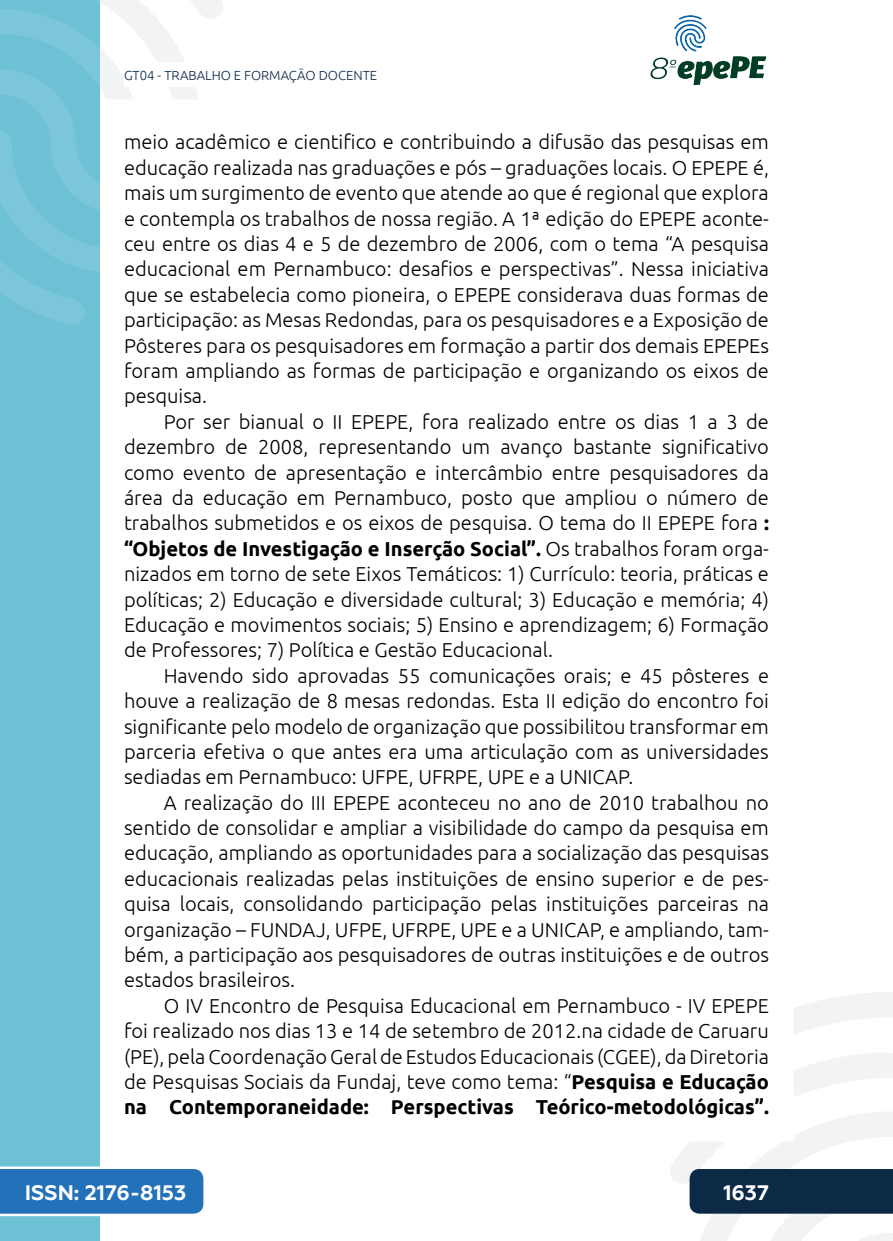
<style>
.page{position:relative;width:893px;height:1241px;background:#fff}
.page>*{position:absolute;margin:0;border:0;box-sizing:border-box;transform-origin:0 0}
.t1{font:700 21px "Geometria";color:#fff}
._5_CORPO{font:300 20.12px/25.4px "Ubuntu";color:#000;text-align:justify}
.t2{font:300 13.12px "Ubuntu";color:#0c2a46}
.s1{font-weight:700}
</style>
<div class="page">
<svg style="left:670px;top:992px;width:223px;height:248px"></svg>
<svg style="left:99px;top:0;width:124px;height:324px"></svg>
<img style="left:650px;top:15px;width:117px;height:71px">
<div style="left:0;top:0;width:99px;height:1240px;background:#6ec0d5"></div>
<svg style="left:0;top:0;width:99px;height:325px"></svg>
<svg style="left:0;top:1166px;width:203px;height:49px;background:#367dbf"></svg>
<div style="left:690px;top:1168px;width:203px;height:45px;background:#0c2a46"></div>
<div style="left:124px;top:62px;width:516px;height:25px;background:#fff"></div>
<p class="t2" style="left:124px;top:67px;width:255px">GT04 - TRABALHO E FORMAÇÃO DOCENTE</p>
<p class="_5_CORPO" style="left:124px;top:129px;width:646px">meio acadêmico e cientifico e contribuindo a difusão das pesquisas em educação realizada nas graduações e pós – graduações locais. O EPEPE é, mais um surgimento de evento que atende ao que é regional que explora e contempla os trabalhos de nossa região. A 1ª edição do EPEPE aconte&shy;ceu entre os dias 4 e 5 de dezembro de 2006, com o tema “A pesquisa educacional em Pernambuco: desafios e perspectivas”. Nessa iniciativa que se estabelecia como pioneira, o EPEPE considerava duas formas de participação: as Mesas Redondas, para os pesquisadores e a Exposição de Pôsteres para os pesquisadores em formação a partir dos demais EPEPEs foram ampliando as formas de participação e organizando os eixos de pesquisa.</p>
<p class="_5_CORPO" style="left:124px;top:408px;width:646px;text-indent:40px">Por ser bianual o II EPEPE, fora realizado entre os dias 1 a 3 de dezembro de 2008, representando um avanço bastante significativo como evento de apresentação e intercâmbio entre pesquisadores da área da educação em Pernambuco, posto que ampliou o número de trabalhos submetidos e os eixos de pesquisa. O tema do II EPEPE fora <span class="s1">: “Objetos de Investigação e Inserção Social”.</span> Os trabalhos foram orga&shy;nizados em torno de sete Eixos Temáticos: 1) Currículo: teoria, práticas e políticas; 2) Educação e diversidade cultural; 3) Educação e memória; 4)<br>Educação e movimentos sociais; 5) Ensino e aprendizagem; 6) Formação de Professores; 7) Política e Gestão Educacional.</p>
<p class="_5_CORPO" style="left:124px;top:662px;width:646px;text-indent:40px">Havendo sido aprovadas 55 comunicações orais; e 45 pôsteres e houve a realização de 8 mesas redondas. Esta II edição do encontro foi significante pelo modelo de organização que possibilitou transformar em parceria efetiva o que antes era uma articulação com as universidades sediadas em Pernambuco: UFPE, UFRPE, UPE e a UNICAP.</p>
<p class="_5_CORPO" style="left:124px;top:789px;width:646px;text-indent:40px">A realização do III EPEPE aconteceu no ano de 2010 trabalhou no sentido de consolidar e ampliar a visibilidade do campo da pesquisa em educação, ampliando as oportunidades para a socialização das pesquisas educacionais realizadas pelas instituições de ensino superior e de pes&shy;quisa locais, consolidando participação pelas instituições parceiras na organização – FUNDAJ, UFPE, UFRPE, UPE e a UNICAP, e ampliando, tam&shy;bém, a participação aos pesquisadores de outras instituições e de outros estados brasileiros.</p>
<p class="_5_CORPO" style="left:124px;top:992px;width:646px;text-indent:40px">O IV Encontro de Pesquisa Educacional em Pernambuco - IV EPEPE foi realizado nos dias 13 e 14 de setembro de 2012.na cidade de Caruaru (PE), pela Coordenação Geral de Estudos Educacionais (CGEE), da Diretoria de Pesquisas Sociais da Fundaj, teve como tema: “<span class="s1">Pesquisa e Educação na Contemporaneidade: Perspectivas Teórico-metodológicas”.</span></p>
<p class="t1" style="left:25px;top:1179px;width:163px">ISSN: 2176-8153</p>
<p class="t1" style="left:723px;top:1179px;width:47px">1637</p>
</div>
